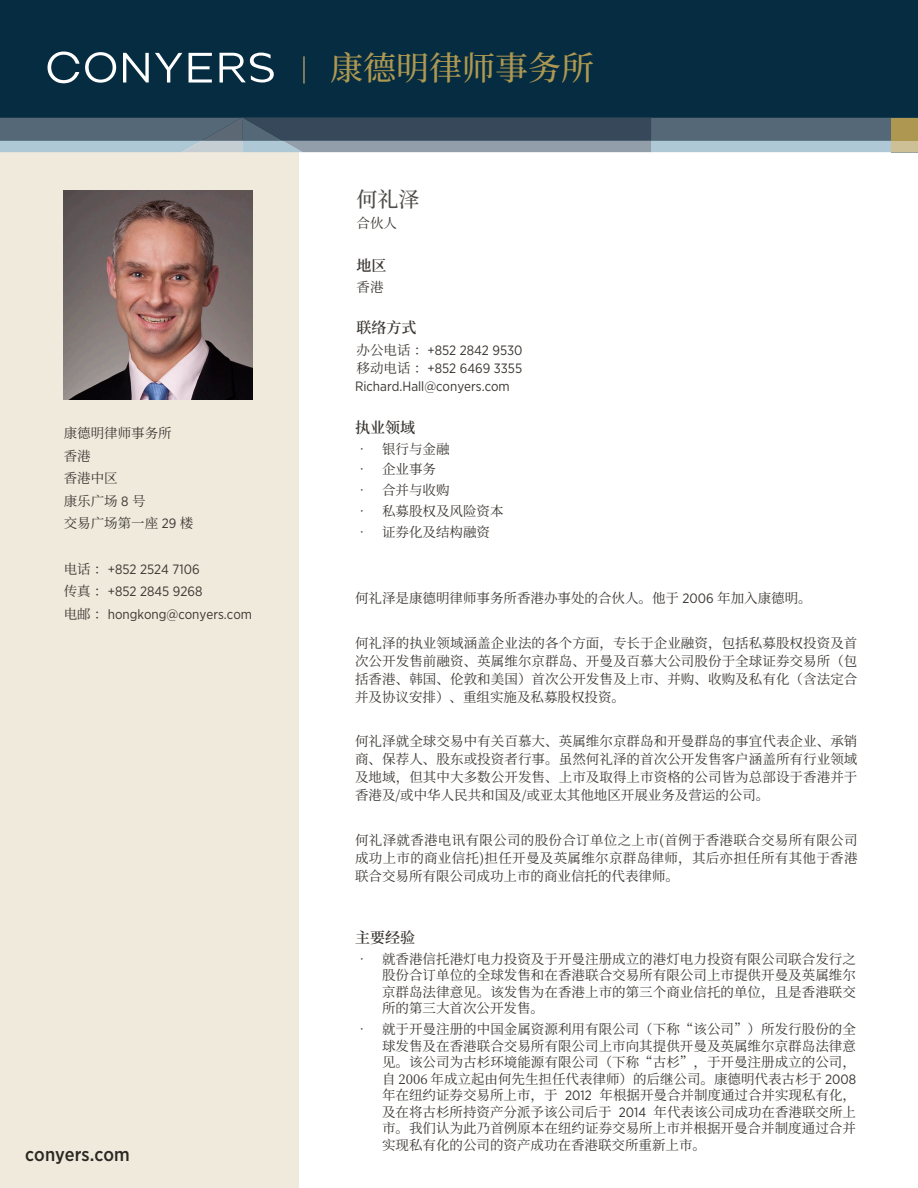
<style>
.page{position:relative;width:918px;height:1188px;background:#fff}
.page>*{position:absolute;margin:0;border:0;box-sizing:border-box;transform-origin:0 0}
.t1{font:500 33px "Source Han Serif SC";color:#ae9852}
.Body_Text{font:500 21px "Source Han Serif SC";color:#4e4d49}
._15_URL{font:500 18.75px "Gotham Narrow";letter-spacing:.005em;color:#2b2824}
.Body_Title{font:600 15px "Source Han Serif SC";color:#3a3632}
.Body_Text-2{font:13.5px/16.5px "Source Han Serif SC";color:#3a3632;text-align:justify}
.Body_Text-3{font:13.5px "Gotham Narrow";color:#3a3632}
.Body_Text_Left_Justi{font:13.5px "Gotham Narrow";color:#3a3632}
.Body_Text_Left_Justi-2{font:13.5px "Source Han Serif SC";color:#3a3632}
.s1{font-family:"Gotham Narrow"}
.s2{font-family:"Source Han Serif SC"}
.s3{font-family:"Gotham Narrow";font-weight:300;font-size:30px;color:#bba870}
</style>
<div class="page">
<div style="left:0;top:152px;width:299px;height:1036px;background:#f0eadc"></div>
<img style="left:64px;top:191px;width:189px;height:208px">
<div style="left:0;top:0;width:918px;height:140px;background:#052c40"></div>
<svg style="left:0;top:118px;width:918px;height:35px;background:#6a7c8a"></svg>
<div style="left:892px;top:140px;width:26px;height:12px;background:#cdc096"></div>
<div style="left:892px;top:118px;width:26px;height:22px;background:#ae9851"></div>
<svg style="left:123px;top:53px;width:26px;height:30px"></svg>
<svg style="left:189px;top:53px;width:23px;height:30px"></svg>
<svg style="left:220px;top:53px;width:54px;height:30px"></svg>
<svg style="left:155px;top:53px;width:27px;height:30px"></svg>
<svg style="left:48px;top:52px;width:68px;height:31px"></svg>
<p class="Body_Text_Left_Justi-2" style="left:64px;top:426px;width:109px">康德明律师事务所</p>
<p class="Body_Text_Left_Justi-2" style="left:64px;top:448px;width:28px">香港</p>
<p class="Body_Text_Left_Justi-2" style="left:64px;top:471px;width:55px">香港中区</p>
<p class="Body_Text_Left_Justi-2" style="left:64px;top:493px;width:83px">康乐广场 <span class="s1">8</span> 号</p>
<p class="Body_Text_Left_Justi-2" style="left:64px;top:516px;width:131px">交易广场第一座 <span class="s1">29</span> 楼</p>
<p class="Body_Text_Left_Justi" style="left:64px;top:560px;width:137px"><span class="s2">电话 ：</span>+852 2524 7106</p>
<p class="Body_Text_Left_Justi" style="left:64px;top:583px;width:140px"><span class="s2">传真 ：</span>+852 2845 9268</p>
<p class="Body_Text_Left_Justi" style="left:64px;top:606px;width:190px"><span class="s2">电邮 ：</span>hongkong@conyers.com</p>
<p class="_15_URL" style="left:25px;top:1142px;width:106px">conyers.com</p>
<p class="t1" style="left:300px;top:49px;width:296px"><span class="s3">|</span> 康德明律师事务所</p>
<p class="Body_Text" style="left:357px;top:188px;width:64px">何礼泽</p>
<p class="Body_Text-2" style="left:357px;top:215px;width:42px">合伙人</p>
<p class="Body_Title" style="left:357px;top:257px;width:32px">地区</p>
<p class="Body_Text-2" style="left:357px;top:279px;width:28px">香港</p>
<p class="Body_Title" style="left:357px;top:319px;width:61px">联络方式</p>
<p class="Body_Text-3" style="left:357px;top:342px;width:168px"><span class="s2">办公电话 ：</span>+852 2842 9530</p>
<p class="Body_Text-3" style="left:357px;top:360px;width:167px"><span class="s2">移动电话 ：</span>+852 6469 3355</p>
<p class="Body_Text-3" style="left:355px;top:378px;width:156px">Richard.Hall@conyers.com</p>
<p class="Body_Title" style="left:355px;top:419px;width:61px">执业领域</p>
<p class="Body_Text-2" style="left:355px;top:441px;width:96px">• 银行与金融</p>
<p class="Body_Text-2" style="left:355px;top:461px;width:82px">• 企业事务</p>
<p class="Body_Text-2" style="left:355px;top:482px;width:96px">• 合并与收购</p>
<p class="Body_Text-2" style="left:355px;top:503px;width:150px">• 私募股权及风险资本</p>
<p class="Body_Text-2" style="left:355px;top:524px;width:136px">• 证券化及结构融资</p>
<p class="Body_Text-2" style="left:355px;top:590px;width:458px">何礼泽是康德明律师事务所香港办事处的合伙人。他于 <span class="s1">2006</span> 年加入康德明。</p>
<p class="Body_Text-2" style="left:355px;top:634px;width:504px;line-height:18px">何礼泽的执业领域涵盖企业法的各个方面，专长于企业融资，包括私募股权投资及首次公开发售前融资、英属维尔京群岛、开曼及百慕大公司股份于全球证券交易所（包括香港、韩国、伦敦和美国）首次公开发售及上市、并购、收购及私有化（含法定合并及协议安排）、重组实施及私募股权投资。</p>
<p class="Body_Text-2" style="left:355px;top:733px;width:504px;line-height:18px">何礼泽就全球交易中有关百慕大、英属维尔京群岛和开曼群岛的事宜代表企业、承销商、保荐人、股东或投资者行事。虽然何礼泽的首次公开发售客户涵盖所有行业领域及地域，但其中大多数公开发售、上市及取得上市资格的公司皆为总部设于香港并于香港及/或中华人民共和国及/或亚太其他地区开展业务及营运的公司。</p>
<p class="Body_Text-2" style="left:355px;top:831px;width:504px;line-height:18px">何礼泽就香港电讯有限公司的股份合订单位之上市(首例于香港联合交易所有限公司成功上市的商业信托)担任开曼及英属维尔京群岛律师，其后亦担任所有其他于香港联合交易所有限公司成功上市的商业信托的代表律师。</p>
<p class="Body_Title" style="left:355px;top:929px;width:61px">主要经验</p>
<p class="Body_Text-2" style="left:382px;top:951px;width:475px;text-indent:-27px">• 就香港信托港灯电力投资及于开曼注册成立的港灯电力投资有限公司联合发行之股份合订单位的全球发售和在香港联合交易所有限公司上市提供开曼及英属维尔京群岛法律意见。该发售为在香港上市的第三个商业信托的单位，且是香港联交所的第三大首次公开发售。</p>
<p class="Body_Text-2" style="left:382px;top:1021px;width:476px;text-indent:-27px">• 就于开曼注册的中国金属资源利用有限公司（下称“该公司”）所发行股份的全球发售及在香港联合交易所有限公司上市向其提供开曼及英属维尔京群岛法律意见。该公司为古杉环境能源有限公司（下称“古杉”，于开曼注册成立的公司，自 2006 年成立起由何先生担任代表律师）的后继公司。康德明代表古杉于 <span class="s1">2008</span>年在纽约证券交易所上市，于 <span class="s1">2012</span> 年根据开曼合并制度通过合并实现私有化，及在将古杉所持资产分派予该公司后于 <span class="s1">2014</span> 年代表该公司成功在香港联交所上市。我们认为此乃首例原本在纽约证券交易所上市并根据开曼合并制度通过合并实现私有化的公司的资产成功在香港联交所重新上市。</p>
</div>
